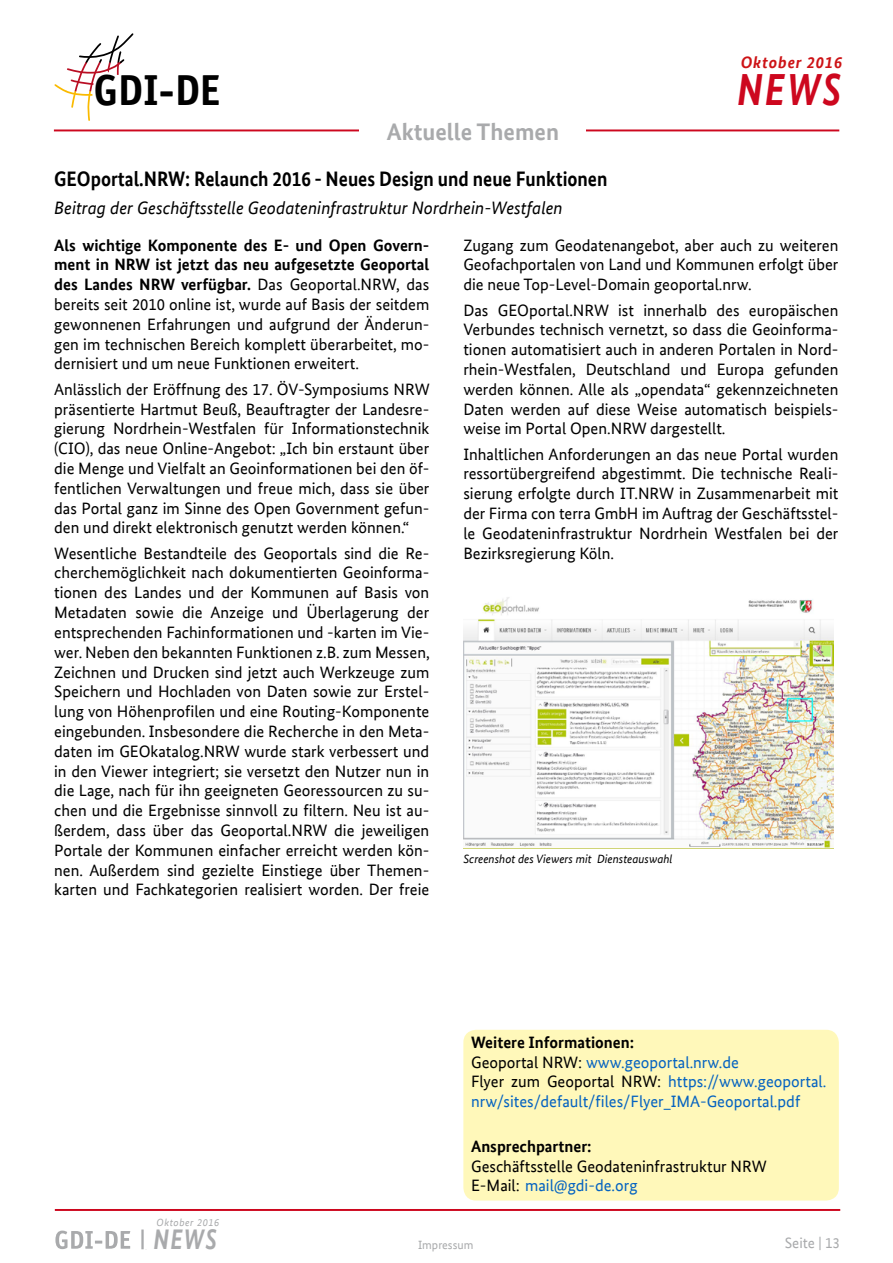
<style>
.page{position:relative;width:893px;height:1263px;background:#fff}
.page>*{position:absolute;margin:0;border:0;box-sizing:border-box;transform-origin:0 0}
.t1{font:italic 700 45px "Bundes Sans Web";color:#cd071e;scale:.85 1}
.t2{font:700 43.5px "Officina Sans";color:#000}
.t3{font:italic 700 28.35px "Bundes Sans Web";color:#a9aaac;scale:.82 1}
.t4{font:700 24px "Bundes Sans Web";color:#a9aaac}
.Überschrift{font:700 21px "Bundes Sans Web";color:#000;scale:.91 1}
.Überschrift-2{font:italic 18px "Bundes Sans Web";color:#000}
.Listen{font:16.5px/19.8px "Bundes Sans Web";color:#000;text-align:justify}
.Listen-2{font:16.5px/19.5px "Bundes Sans Web";color:#0563c1}
.Fliesstext{font:700 16.5px "Bundes Sans Web";color:#000}
.t5{font:italic 700 16.5px "Bundes Sans Web";letter-spacing:.05em;color:#cd1316}
.t6{font:15px "Bundes Sans Web";color:#a9aaac}
.Bildunterschrift{font:italic 12px "Bundes Sans Web";color:#000}
.t7{font:12px "Bundes Sans Web";color:#a9aaac}
.t8{font:italic 10.35px "Bundes Sans Web";letter-spacing:.05em;color:#a9aaac}
.s1{font-weight:700}
.s2{color:#000}
</style>
<div class="page">
<hr style="left:54px;top:129px;width:785px;height:2px;background:#cd071e">
<svg style="left:54px;top:33px;width:80px;height:88px"></svg>
<hr style="left:55px;top:1209px;width:785px;height:2px;background:#cd071e">
<svg style="left:151px;top:1210px;width:69px;height:1px"></svg>
<svg style="left:55px;top:1229px;width:89px;height:21px"></svg>
<img style="left:463px;top:597px;width:371px;height:251px">
<div style="left:463px;top:1030px;width:376px;height:170px;background:#fff8ba;border-radius:13px"></div>
<div style="left:360px;top:116px;width:226px;height:29px;background:#fff"></div>
<p class="t5" style="left:741px;top:53px;width:103px">Oktober 2016</p>
<h2 class="t2" style="left:93px;top:63px;width:128px">GDI-DE</h2>
<h1 class="t1" style="left:737px;top:63px;width:124px">NEWS</h1>
<p class="t4" style="left:387px;top:118px;width:174px">Aktuelle Themen</p>
<p class="Überschrift" style="left:54px;top:167px;width:609px">GEOportal.NRW: Relaunch 2016 - Neues Design und neue Funktionen</p>
<p class="Überschrift-2" style="left:54px;top:197px;width:510px">Beitrag der Geschäftsstelle Geodateninfrastruktur Nordrhein-Westfalen</p>
<p class="Listen" style="left:54px;top:235px;width:377px"><span class="s1">Als wichtige Komponente des E- und Open Govern&shy;ment in NRW ist jetzt das neu aufgesetzte Geoportal des Landes NRW verfügbar.</span> Das Geoportal.NRW, das bereits seit 2010 online ist, wurde auf Basis der seitdem gewonnenen Erfahrungen und aufgrund der Änderun&shy;gen im technischen Bereich komplett überarbeitet, mo&shy;dernisiert und um neue Funktionen erweitert.</p>
<p class="Listen" style="left:54px;top:379px;width:377px">Anlässlich der Eröffnung des 17. ÖV-Symposiums NRW präsentierte Hartmut Beuß, Beauftragter der Landesre&shy;gierung Nordrhein-Westfalen für Informationstechnik (CIO), das neue Online-Angebot: „Ich bin erstaunt über die Menge und Vielfalt an Geoinformationen bei den öf&shy;fentlichen Verwaltungen und freue mich, dass sie über das Portal ganz im Sinne des Open Government gefun&shy;den und direkt elektronisch genutzt werden können.“</p>
<p class="Listen" style="left:54px;top:543px;width:377px">Wesentliche Bestandteile des Geoportals sind die Re&shy;cherchemöglichkeit nach dokumentierten Geoinforma&shy;tionen des Landes und der Kommunen auf Basis von Metadaten sowie die Anzeige und Überlagerung der entsprechenden Fachinformationen und -karten im Vie&shy;wer. Neben den bekannten Funktionen z.B. zum Messen, Zeichnen und Drucken sind jetzt auch Werkzeuge zum Speichern und Hochladen von Daten sowie zur Erstel&shy;lung von Höhenprofilen und eine Routing-Komponente eingebunden. Insbesondere die Recherche in den Meta&shy;daten im GEOkatalog.NRW wurde stark verbessert und in den Viewer integriert; sie versetzt den Nutzer nun in die Lage, nach für ihn geeigneten Georessourcen zu su&shy;chen und die Ergebnisse sinnvoll zu filtern. Neu ist au&shy;ßerdem, dass über das Geoportal.NRW die jeweiligen Portale der Kommunen einfacher erreicht werden kön&shy;nen. Außerdem sind gezielte Einstiege über Themen&shy;karten und Fachkategorien realisiert worden. Der freie</p>
<p class="Listen" style="left:463px;top:235px;width:377px">Zugang zum Geodatenangebot, aber auch zu weiteren Geofachportalen von Land und Kommunen erfolgt über die neue Top-Level-Domain geoportal.nrw.</p>
<p class="Listen" style="left:463px;top:300px;width:377px">Das GEOportal.NRW ist innerhalb des europäischen Verbundes technisch vernetzt, so dass die Geoinforma&shy;tionen automatisiert auch in anderen Portalen in Nord&shy;rhein-Westfalen, Deutschland und Europa gefunden werden können. Alle als „opendata“ gekennzeichneten Daten werden auf diese Weise automatisch beispiels&shy;weise im Portal Open.NRW dargestellt.</p>
<p class="Listen" style="left:463px;top:444px;width:377px">Inhaltlichen Anforderungen an das neue Portal wurden ressortübergreifend abgestimmt. Die technische Reali&shy;sierung erfolgte durch IT.NRW in Zusammenarbeit mit der Firma con terra GmbH im Auftrag der Geschäftsstel&shy;le Geodateninfrastruktur Nordrhein Westfalen bei der Bezirksregierung Köln.</p>
<p class="Bildunterschrift" style="left:463px;top:852px;width:211px">Screenshot des Viewers mit Diensteauswahl</p>
<p class="t8" style="left:157px;top:1216px;width:64px">Oktober 2016</p>
<p class="Fliesstext" style="left:471px;top:1033px;width:165px">Weitere Informationen:</p>
<p class="Listen-2" style="left:471px;top:1053px;width:269px"><span class="s2">Geoportal NRW:</span> www.geoportal.nrw.de</p>
<p class="Listen-2" style="left:471px;top:1072px;width:357px"><span class="s2">Flyer zum Geoportal NRW:</span> https://www.geoportal. nrw/sites/default/files/Flyer_IMA-Geoportal.pdf</p>
<p class="Fliesstext" style="left:471px;top:1136px;width:122px">Ansprechpartner:</p>
<p class="Listen" style="left:471px;top:1156px;width:297px">Geschäftsstelle Geodateninfrastruktur NRW</p>
<p class="Listen-2" style="left:471px;top:1175px;width:168px"><span class="s2">E-Mail:</span> mail@gdi-de.org</p>
<h3 class="t3" style="left:153px;top:1223px;width:79px">NEWS</h3>
<p class="t7" style="left:418px;top:1238px;width:57px">Impressum</p>
<p class="t6" style="left:785px;top:1234px;width:57px">Seite | 13</p>
</div>
